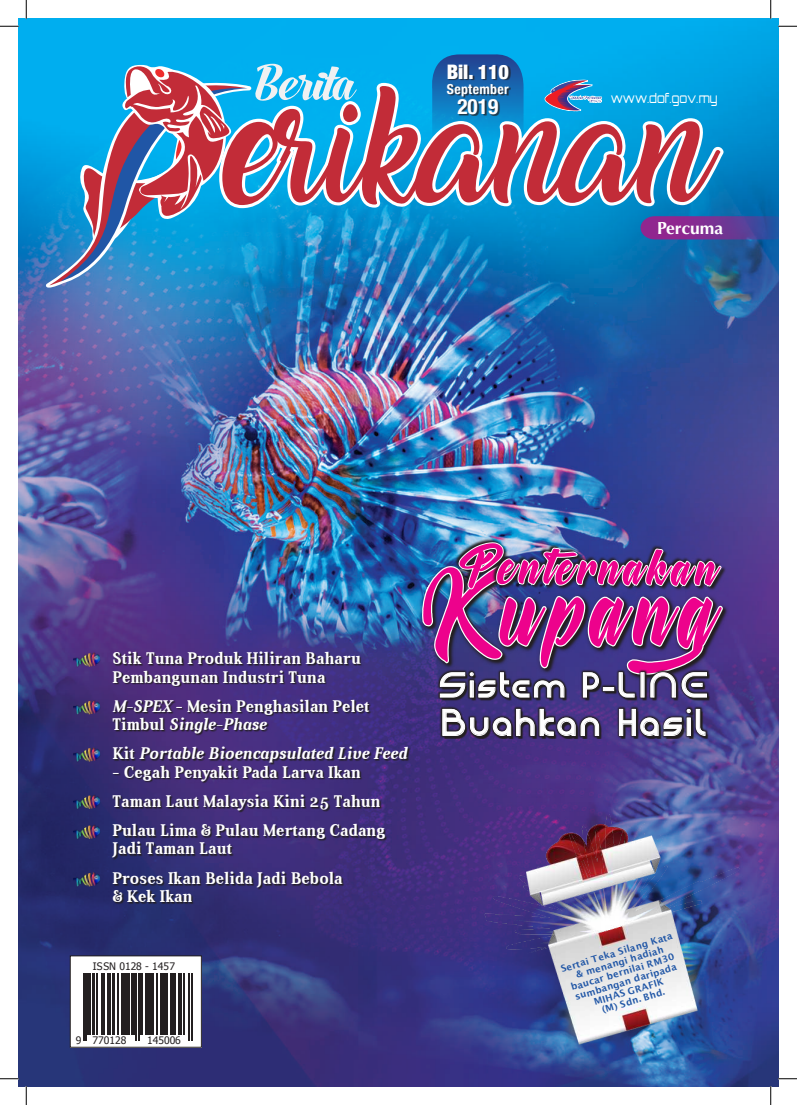
<style>
.page{position:relative;width:797px;height:1105px;background:#fff}
.page>*{position:absolute;margin:0;border:0;box-sizing:border-box;transform-origin:0 0}
.t1{font:127.75px "Mysterious Lovers";letter-spacing:.06em;color:#ed028c}
.t2{font:63.12px "Mysterious Lovers";color:#ed028c;scale:1.17 1}
.t3{font:44.25px "Bonbon";letter-spacing:.01em;color:#f0f1f2;scale:1.19 1}
.t4{font:34.75px "Bauhaus Modern";letter-spacing:.07em;color:#fff}
.t5{font:32.5px "Bauhaus Modern";letter-spacing:.07em;color:#fff}
.t6{font:700 condensed 21.25px "Helvetica Neue";color:#fff}
.t7{font:900 condensed 20px "Helvetica Neue";color:#fff}
.t8{font:700 17.5px "Optima";color:#fff}
.t9{font:700 17px/29.4px "Aver";letter-spacing:.01em;color:#fff;scale:.95 1}
.t10{font:italic 700 17px "Aver";letter-spacing:.01em;color:#fff;scale:.95 1}
.t11{font:700 condensed 13.75px "Helvetica Neue";letter-spacing:.025em;color:#fff}
.t12{font:13px "Orbitron";color:#fff;scale:.86 1}
.t13{font:10.38px "Tahoma";color:#231f20}
.t14{font:700 9.38px/10.2px "Lucida Grande";color:#2056a6;text-align:center}
.s1{font-style:italic}
.s2{font-style:normal}
</style>
<div class="page">
<img style="left:19px;top:19px;width:759px;height:1067px">
<svg style="left:72px;top:958px;width:128px;height:87px"></svg>
<div style="left:70px;top:956px;width:132px;height:91px;border:1px solid #231f20"></div>
<hr style="left:83px;top:973px;width:1px;height:68px;background:#231f20">
<hr style="left:85px;top:973px;width:1px;height:68px;background:#231f20">
<hr style="left:87px;top:973px;width:4px;height:62px;background:#231f20">
<hr style="left:92px;top:973px;width:2px;height:62px;background:#231f20">
<hr style="left:97px;top:973px;width:1px;height:62px;background:#231f20">
<hr style="left:101px;top:973px;width:1px;height:62px;background:#231f20">
<hr style="left:104px;top:973px;width:1px;height:62px;background:#231f20">
<hr style="left:107px;top:973px;width:3px;height:62px;background:#231f20">
<hr style="left:113px;top:973px;width:2px;height:62px;background:#231f20">
<hr style="left:117px;top:973px;width:2px;height:62px;background:#231f20">
<hr style="left:121px;top:973px;width:2px;height:62px;background:#231f20">
<hr style="left:124px;top:973px;width:3px;height:62px;background:#231f20">
<hr style="left:128px;top:973px;width:2px;height:62px;background:#231f20">
<hr style="left:131px;top:973px;width:4px;height:62px;background:#231f20">
<hr style="left:136px;top:973px;width:1px;height:68px;background:#231f20">
<hr style="left:138px;top:973px;width:1px;height:68px;background:#231f20">
<hr style="left:140px;top:973px;width:3px;height:62px;background:#231f20">
<hr style="left:145px;top:973px;width:2px;height:62px;background:#231f20">
<hr style="left:148px;top:973px;width:2px;height:62px;background:#231f20">
<hr style="left:151px;top:973px;width:3px;height:62px;background:#231f20">
<hr style="left:156px;top:973px;width:2px;height:62px;background:#231f20">
<hr style="left:160px;top:973px;width:3px;height:62px;background:#231f20">
<hr style="left:164px;top:973px;width:4px;height:62px;background:#231f20">
<hr style="left:170px;top:973px;width:1px;height:62px;background:#231f20">
<hr style="left:173px;top:973px;width:3px;height:62px;background:#231f20">
<hr style="left:178px;top:973px;width:1px;height:62px;background:#231f20">
<hr style="left:181px;top:973px;width:1px;height:62px;background:#231f20">
<hr style="left:183px;top:973px;width:1px;height:62px;background:#231f20">
<hr style="left:189px;top:973px;width:1px;height:68px;background:#231f20">
<hr style="left:191px;top:973px;width:1px;height:68px;background:#231f20">
<img style="left:522px;top:971px;width:221px;height:78px">
<img style="left:456px;top:814px;width:318px;height:157px">
<svg style="left:46px;top:80px;width:205px;height:208px"></svg>
<svg style="left:49px;top:67px;width:196px;height:218px;background:#1898d8"></svg>
<svg style="left:61px;top:80px;width:187px;height:201px;background:#2096d3"></svg>
<svg style="left:79px;top:53px;width:699px;height:200px;background:#4a89b8"></svg>
<img style="left:72px;top:652px;width:29px;height:17px">
<img style="left:72px;top:699px;width:29px;height:18px">
<img style="left:72px;top:747px;width:29px;height:17px">
<img style="left:72px;top:794px;width:29px;height:17px">
<img style="left:72px;top:824px;width:29px;height:17px">
<img style="left:72px;top:871px;width:29px;height:18px">
<svg style="left:112px;top:652px;width:298px;height:252px;background:#3c2c6f"></svg>
<svg style="left:418px;top:557px;width:311px;height:125px"></svg>
<svg style="left:454px;top:538px;width:268px;height:3px"></svg>
<svg style="left:437px;top:698px;width:272px;height:40px;background:#3f3176"></svg>
<img style="left:421px;top:541px;width:303px;height:157px">
<svg style="left:442px;top:708px;width:157px;height:28px;background:#564b6e"></svg>
<svg style="left:618px;top:708px;width:88px;height:28px;background:#595270"></svg>
<svg style="left:0;top:25px;width:19px;height:2px"></svg>
<svg style="left:778px;top:25px;width:19px;height:2px"></svg>
<svg style="left:0;top:1078px;width:19px;height:1px"></svg>
<svg style="left:778px;top:1078px;width:19px;height:1px"></svg>
<svg style="left:25px;top:0;width:2px;height:19px"></svg>
<svg style="left:25px;top:1086px;width:2px;height:19px"></svg>
<svg style="left:770px;top:0;width:1px;height:19px"></svg>
<svg style="left:770px;top:1086px;width:1px;height:19px"></svg>
<h3 class="t3" style="left:256px;top:59px;width:84px">Berita</h3>
<p class="t7" style="left:446px;top:55px;width:64px">Bil. 110</p>
<p class="t11" style="left:447px;top:78px;width:63px">September</p>
<p class="t6" style="left:457px;top:89px;width:42px">2019</p>
<p class="t12" style="left:611px;top:90px;width:125px">www.dof.gov.my</p>
<p class="t8" style="left:657px;top:217px;width:68px">Percuma</p>
<p class="t9" style="left:112px;top:650px;width:263px;line-height:18.1px">Stik Tuna Produk Hiliran Baharu<br>Pembangunan Industri Tuna</p>
<p class="t9" style="left:112px;top:697px;width:272px;line-height:18.1px"><span class="s1">M-SPEX</span> - Mesin Penghasilan Pelet<br>Timbul <span class="s1">Single-Phase</span></p>
<p class="t10" style="left:112px;top:744px;width:311px"><span class="s2">Kit</span> Portable Bioencapsulated Live Feed</p>
<p class="t9" style="left:112px;top:757px;width:288px">- Cegah Penyakit Pada Larva Ikan<br>Taman Laut Malaysia Kini 25 Tahun<br>Pulau Lima &amp; Pulau Mertang Cadang</p>
<p class="t9" style="left:112px;top:834px;width:244px">Jadi Taman Laut<br>Proses Ikan Belida Jadi Bebola</p>
<p class="t9" style="left:112px;top:882px;width:86px">&amp; Kek Ikan</p>
<p class="t13" style="left:93px;top:959px;width:84px">ISSN 0128 - 1457</p>
<p class="t13" style="left:76px;top:1033px;width:52px">9 770128</p>
<p class="t13" style="left:147px;top:1033px;width:35px">145006</p>
<h2 class="t2" style="left:459px;top:534px;width:225px;rotate:1deg">Penternakan</h2>
<h1 class="t1" style="left:422px;top:549px;width:301px">Kupang</h1>
<h3 class="t5" style="left:439px;top:662px;width:271px">Sistem P-LINE</h3>
<h3 class="t4" style="left:441px;top:698px;width:266px">Buahkan Hasil</h3>
<p class="t14" style="left:559px;top:964px;width:117px;rotate:-17deg">Sertai Teka Silang Kata &amp; menangi hadiah baucar bernilai RM30 sumbangan daripada<br>MIHAS GRAFIK<br>(M) Sdn. Bhd.</p>
</div>
